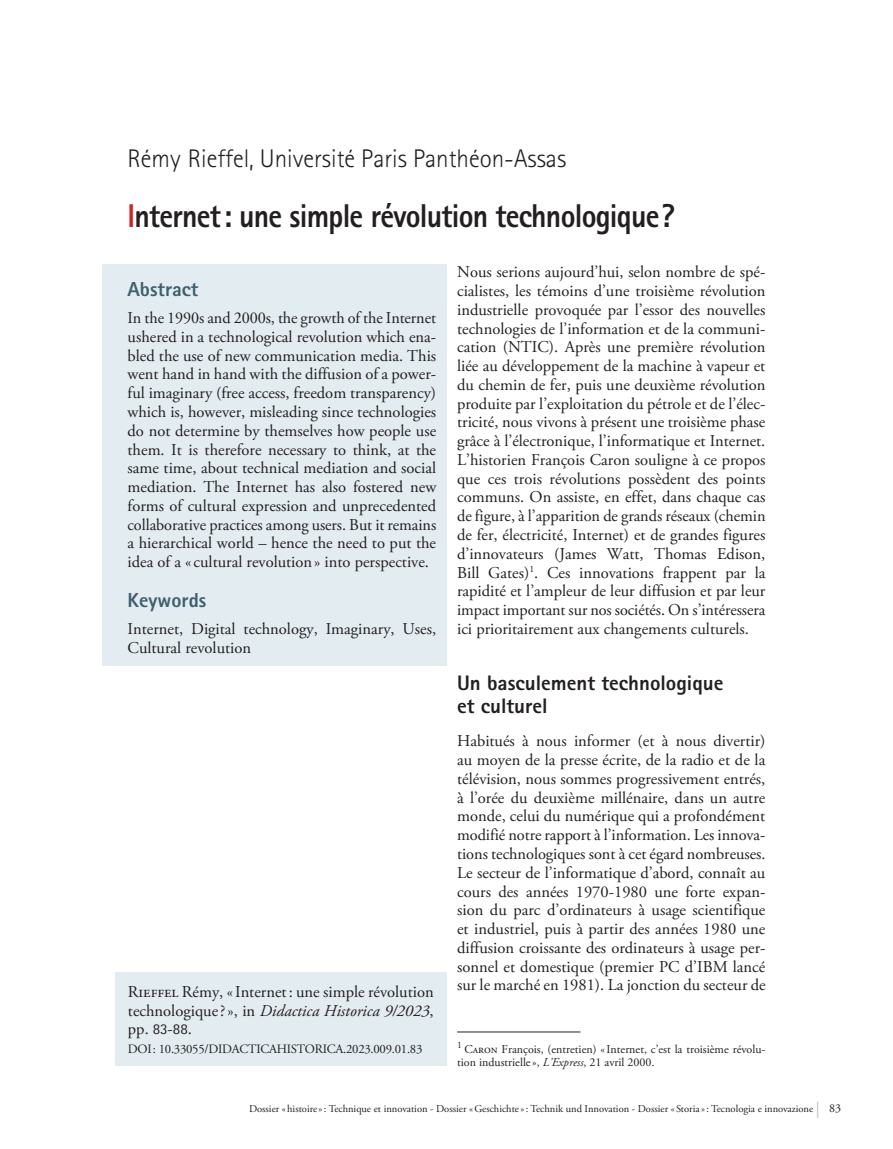
<style>
.page{position:relative;width:893px;height:1149px;background:#fff}
.page>*{position:absolute;margin:0;border:0;box-sizing:border-box;transform-origin:0 0}
.t1{font:800 33px "Rotis Sans Serif";letter-spacing:-.025em;color:#231f20;scale:.9 1}
.t2{font:300 25.5px "Rotis Sans Serif";color:#231f20}
.t3{font:800 21px/22.5px "Rotis Sans Serif";color:#231f20}
.t4{font:800 20.25px "Rotis Sans Serif";color:#3f5f6e}
.t5{font:16.5px/18.8px "Adobe Garamond Pro";color:#231f20;text-align:justify}
.t6{font:12.75px "Adobe Garamond Pro";letter-spacing:-.02em;color:#231f20}
.t7{font:12px/12.8px "Adobe Garamond Pro";color:#231f20}
.t8{font:10.5px "Adobe Garamond Pro";letter-spacing:-.01em;color:#231f20}
.t9{font:9.6px "Adobe Garamond Pro";color:#231f20}
.s1{color:#d1232a}
.s2{font-style:italic}
.s3{font-family:"Rotis Sans Serif";font-size:15px}
.s4{font-size:16.5px;color:#bcbdc0}
.s5{font-size:12px}
</style>
<div class="page">
<hr style="left:457px;top:1031px;width:123px;height:1px;background:#231f20">
<div style="left:102px;top:265px;width:344px;height:400px;background:#e2ecf1"></div>
<div style="left:115px;top:971px;width:331px;height:94px;background:#e2ecf1"></div>
<h2 class="t2" style="left:128px;top:143px;width:440px">Rémy Rieffel, Université Paris Panthéon-Assas</h2>
<h1 class="t1" style="left:128px;top:194px;width:610px"><span class="s1">I</span>nternet: une simple révolution technologique?</h1>
<p class="t5" style="left:457px;top:263px;width:310px">Nous serions aujourd’hui, selon nombre de spé&shy;cialistes, les témoins d’une troisième révolution industrielle provoquée par l’essor des nouvelles technologies de l’information et de la communi&shy;cation (NTIC). Après une première révolution liée au développement de la machine à vapeur et du chemin de fer, puis une deuxième révolution produite par l’exploitation du pétrole et de l’élec&shy;tricité, nous vivons à présent une troisième phase grâce à l’électronique, l’informatique et Internet.<br>L’historien François Caron souligne à ce propos que ces trois révolutions possèdent des points communs. On assiste, en effet, dans chaque cas de figure, à l’apparition de grands réseaux (chemin de fer, électricité, Internet) et de grandes figures d’innovateurs (James Watt, Thomas Edison, Bill Gates)<sup>1</sup>. Ces innovations frappent par la rapidité et l’ampleur de leur diffusion et par leur impact important sur nos sociétés. On s’intéressera ici prioritairement aux changements culturels.</p>
<p class="t3" style="left:457px;top:671px;width:268px">Un basculement technologique et culturel</p>
<p class="t5" style="left:457px;top:732px;width:310px">Habitués à nous informer (et à nous divertir) au moyen de la presse écrite, de la radio et de la télévision, nous sommes progressivement entrés, à l’orée du deuxième millénaire, dans un autre monde, celui du numérique qui a profondément modifié notre rapport à l’information. Les innova&shy;tions technologiques sont à cet égard nombreuses.<br>Le secteur de l’informatique d’abord, connaît au cours des années 1970-1980 une forte expan&shy;sion du parc d’ordinateurs à usage scientifique et industriel, puis à partir des années 1980 une diffusion croissante des ordinateurs à usage per&shy;sonnel et domestique (premier PC d’IBM lancé sur le marché en 1981). La jonction du secteur de</p>
<p class="t4" style="left:128px;top:276px;width:72px">Abstract</p>
<p class="t5" style="left:128px;top:309px;width:311px">In the 1990s and 2000s, the growth of the Internet ushered in a technological revolution which ena&shy;bled the use of new communication media. This went hand in hand with the diffusion of a power&shy;ful imaginary (free access, freedom transparency) which is, however, misleading since technologies do not determine by themselves how people use them. It is therefore necessary to think, at the same time, about technical mediation and social mediation. The Internet has also fostered new forms of cultural expression and unprecedented collaborative practices among users. But it remains a hierarchical world – hence the need to put the idea of a « cultural revolution» into perspective.</p>
<p class="t4" style="left:128px;top:587px;width:80px">Keywords</p>
<p class="t5" style="left:128px;top:620px;width:310px">Internet, Digital technology, Imaginary, Uses,<br>Cultural revolution</p>
<p class="t5" style="left:128px;top:982px;width:307px">Rieffel Rémy, «Internet: une simple révolution technologique?», in <span class="s2">Didactica Historica 9/2023</span>, pp. <span class="s3">83</span>-<span class="s3">88</span>.</p>
<p class="t6" style="left:128px;top:1041px;width:296px">DOI: 10.33055/DIDACTICAHISTORICA.2023.009.01.83</p>
<p class="t9" style="left:457px;top:1038px;width:6px">1</p>
<p class="t7" style="left:457px;top:1043px;width:310px;text-indent:7px">Caron François, (entretien) «Internet, c’est la troisième révolu&shy;tion industrielle», <span class="s2">L’Express</span>, 21 avril 2000.</p>
<p class="t8" style="left:249px;top:1101px;width:594px">Dossier «histoire»: Technique et innovation - Dossier «Geschichte»: Technik und Innovation - Dossier « Storia »: Tecnologia e innovazione <span class="s4">|</span> <span class="s5">83</span></p>
</div>
